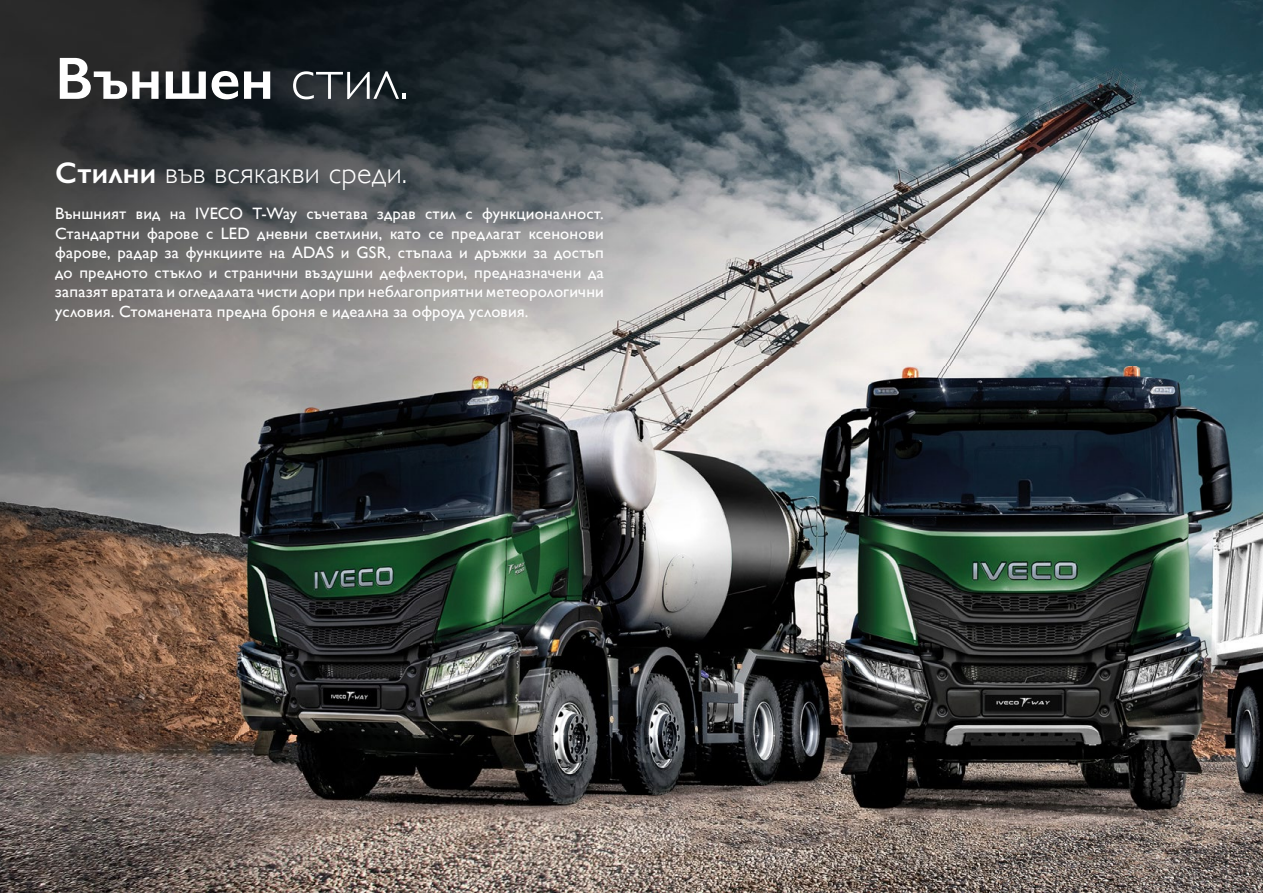
<style>
.page{position:relative;width:1263px;height:893px;background:#fff}
.page>*{position:absolute;margin:0;border:0;box-sizing:border-box;transform-origin:0 0}
.t1{font:600 60px "Gill Sans";color:#fff}
.t2{font:300 30px "Gill Sans";letter-spacing:.01em;color:#fff}
.t3{font:16.5px/19.5px "Gill Sans";letter-spacing:.01em;color:#fff;text-align:justify}
.s1{font-weight:300}
.s2{font-weight:600}
</style>
<div class="page">
<img style="left:0;top:0;width:1263px;height:893px">
<h1 class="t1" style="left:55px;top:42px;width:356px">Външен <span class="s1">стил.</span></h1>
<h2 class="t2" style="left:55px;top:149px;width:353px"><span class="s2">Стилни</span> във всякакви среди.</h2>
<p class="t3" style="left:55px;top:204px;width:550px">Външният вид на IVECO T-Way съчетава здрав стил с функционалност.<br>Стандартни фарове с LED дневни светлини, като се предлагат ксенонови фарове, радар за функциите на ADAS и GSR, стъпала и дръжки за достъп до предното стъкло и странични въздушни дефлектори, предназначени да запазят вратата и огледалата чисти дори при неблагоприятни метеорологични условия. Стоманената предна броня е идеална за офроуд условия.</p>
</div>
